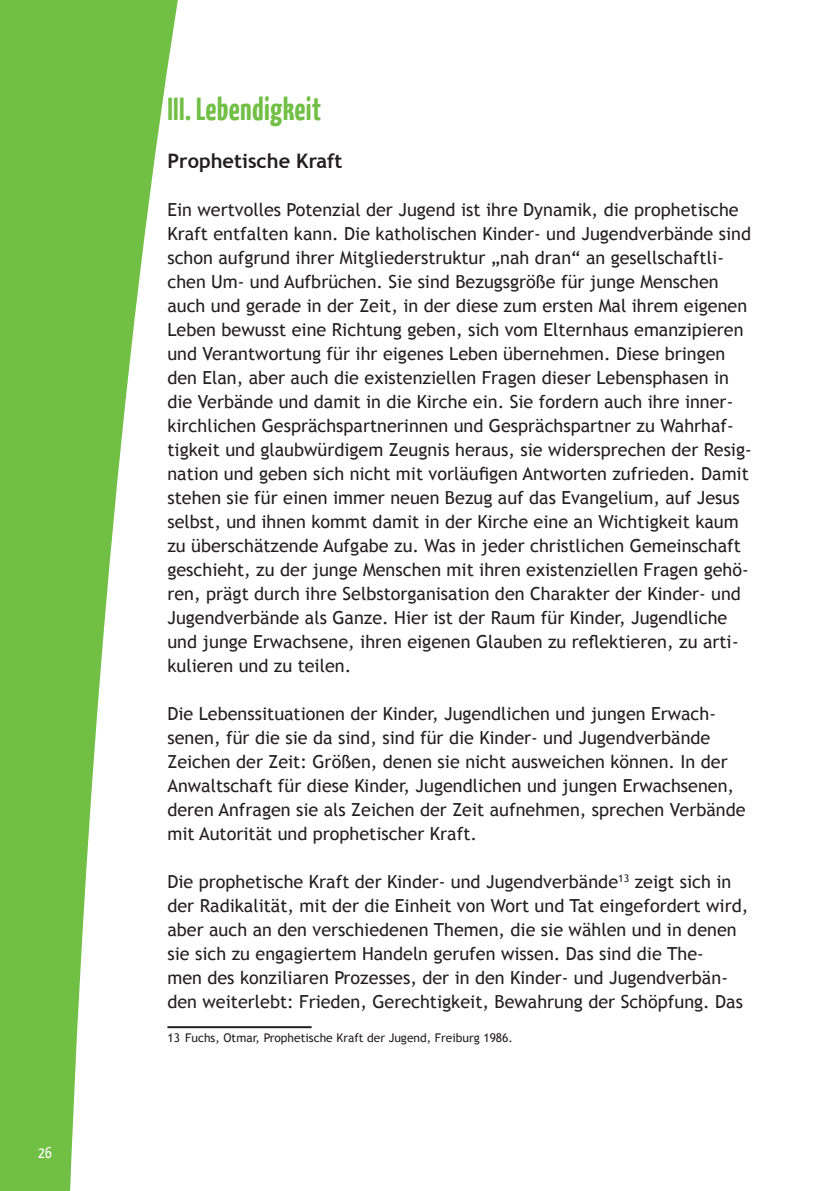
<style>
.page{position:relative;width:840px;height:1191px;background:#fff}
.page>*{position:absolute;margin:0;border:0;box-sizing:border-box;transform-origin:0 0}
.t1{font:700 32px "BDKJ";color:#71bf44}
.t2{font:700 20px "Trebuchet MS";color:#231f20}
.t3{font:18px/24px "Trebuchet MS";color:#231f20}
.t4{font:16px "BDKJ";color:#fff}
.t5{font:12px "Trebuchet MS";color:#231f20}
</style>
<div class="page">
<svg style="left:0;top:0;width:265px;height:1191px"></svg>
<hr style="left:167px;top:1026px;width:144px;height:2px;background:#231f20">
<p class="t4" style="left:38px;top:1141px;width:15px">26</p>
<h1 class="t1" style="left:167px;top:87px;width:155px">III. Lebendigkeit</h1>
<p class="t2" style="left:167px;top:148px;width:176px">Prophetische Kraft</p>
<p class="t3" style="left:167px;top:198px;width:585px">Ein wertvolles Potenzial der Jugend ist ihre Dynamik, die prophetische Kraft entfalten kann. Die katholischen Kinder- und Jugendverbände sind schon aufgrund ihrer Mitgliederstruktur „nah dran“ an gesellschaftli&shy;chen Um- und Aufbrüchen. Sie sind Bezugsgröße für junge Menschen auch und gerade in der Zeit, in der diese zum ersten Mal ihrem eigenen Leben bewusst eine Richtung geben, sich vom Elternhaus emanzipieren und Verantwortung für ihr eigenes Leben übernehmen. Diese bringen den Elan, aber auch die existenziellen Fragen dieser Lebensphasen in die Verbände und damit in die Kirche ein. Sie fordern auch ihre inner&shy;kirchlichen Gesprächspartnerinnen und Gesprächspartner zu Wahrhaf&shy;tigkeit und glaubwürdigem Zeugnis heraus, sie widersprechen der Resig&shy;nation und geben sich nicht mit vorläufigen Antworten zufrieden. Damit stehen sie für einen immer neuen Bezug auf das Evangelium, auf Jesus selbst, und ihnen kommt damit in der Kirche eine an Wichtigkeit kaum zu überschätzende Aufgabe zu. Was in jeder christlichen Gemeinschaft geschieht, zu der junge Menschen mit ihren existenziellen Fragen gehö&shy;ren, prägt durch ihre Selbstorganisation den Charakter der Kinder- und Jugendverbände als Ganze. Hier ist der Raum für Kinder, Jugendliche und junge Erwachsene, ihren eigenen Glauben zu reflektieren, zu arti&shy;kulieren und zu teilen.</p>
<p class="t3" style="left:167px;top:702px;width:579px">Die Lebenssituationen der Kinder, Jugendlichen und jungen Erwach&shy;senen, für die sie da sind, sind für die Kinder- und Jugendverbände Zeichen der Zeit: Größen, denen sie nicht ausweichen können. In der Anwaltschaft für diese Kinder, Jugendlichen und jungen Erwachsenen, deren Anfragen sie als Zeichen der Zeit aufnehmen, sprechen Verbände mit Autorität und prophetischer Kraft.</p>
<p class="t3" style="left:167px;top:870px;width:582px">Die prophetische Kraft der Kinder- und Jugendverbände<sup>13</sup> zeigt sich in der Radikalität, mit der die Einheit von Wort und Tat eingefordert wird, aber auch an den verschiedenen Themen, die sie wählen und in denen sie sich zu engagiertem Handeln gerufen wissen. Das sind die The-<br>men des konziliaren Prozesses, der in den Kinder- und Jugendverbän&shy;den weiterlebt: Frieden, Gerechtigkeit, Bewahrung der Schöpfung. Das</p>
<p class="t5" style="left:167px;top:1030px;width:347px">13 Fuchs, Otmar, Prophetische Kraft der Jugend, Freiburg 1986.</p>
</div>
